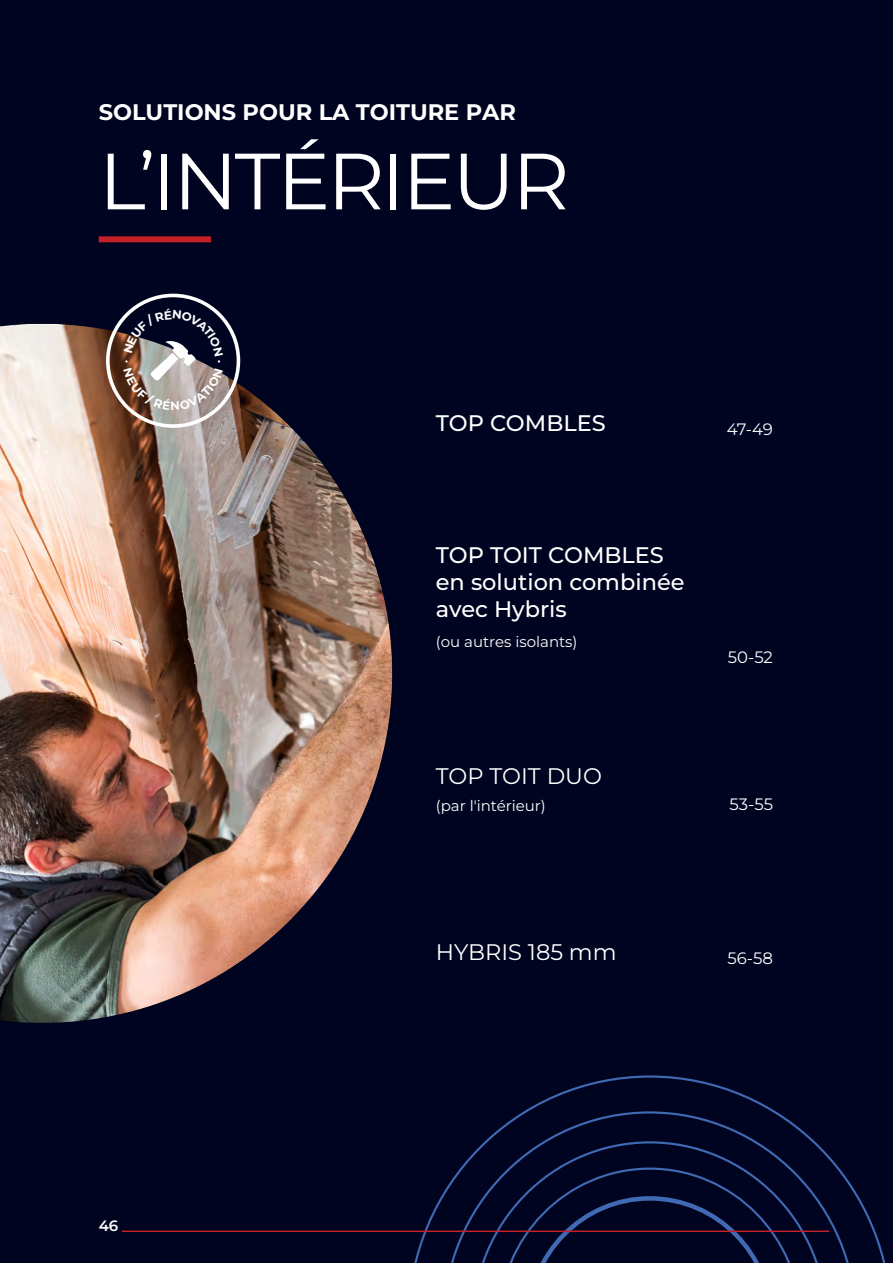
<style>
.page{position:relative;width:893px;height:1263px;background:#000420}
.page>*{position:absolute;margin:0;border:0;box-sizing:border-box;transform-origin:0 0}
.t1{font:79.5px "Montserrat";letter-spacing:-.04em;color:#fff}
.t2{font:500 22.5px/27px "Montserrat";color:#fff}
.t3{font:700 22.5px "Montserrat";color:#fff}
.t4{font:22.5px "Montserrat";color:#fff}
.t5{font:16.5px "Montserrat";letter-spacing:-.005em;color:#fff}
.t6{font:15px "Montserrat";color:#fff}
.t7{font:600 15px "Montserrat";color:#fff}
</style>
<div class="page">
<div style="left:99px;top:236px;width:112px;height:6px;background:#c42028"></div>
<svg style="left:414px;top:1075px;width:472px;height:188px"></svg>
<img style="left:0;top:323px;width:393px;height:700px">
<hr style="left:122px;top:1230px;width:707px;height:2px;background:#c42028">
<svg style="left:104px;top:293px;width:138px;height:137px"></svg>
<p class="t3" style="left:99px;top:96px;width:419px">SOLUTIONS POUR LA TOITURE PAR</p>
<h1 class="t1" style="left:99px;top:126px;width:472px">L’INTÉRIEUR</h1>
<p class="t2" style="left:436px;top:409px;width:171px">TOP COMBLES</p>
<p class="t5" style="left:727px;top:418px;width:48px">47-49</p>
<p class="t2" style="left:436px;top:541px;width:250px">TOP TOIT COMBLES en solution combinée avec Hybris</p>
<p class="t6" style="left:436px;top:632px;width:143px">(ou autres isolants)</p>
<p class="t4" style="left:436px;top:761px;width:168px">TOP TOIT DUO</p>
<p class="t6" style="left:436px;top:796px;width:111px">(par l'intérieur)</p>
<p class="t5" style="left:728px;top:646px;width:47px">50-52</p>
<p class="t5" style="left:729px;top:793px;width:45px">53-55</p>
<p class="t4" style="left:436px;top:937px;width:182px">HYBRIS 185 mm</p>
<p class="t5" style="left:727px;top:947px;width:47px">56-58</p>
<p class="t7" style="left:99px;top:1215px;width:21px">46</p>
</div>
